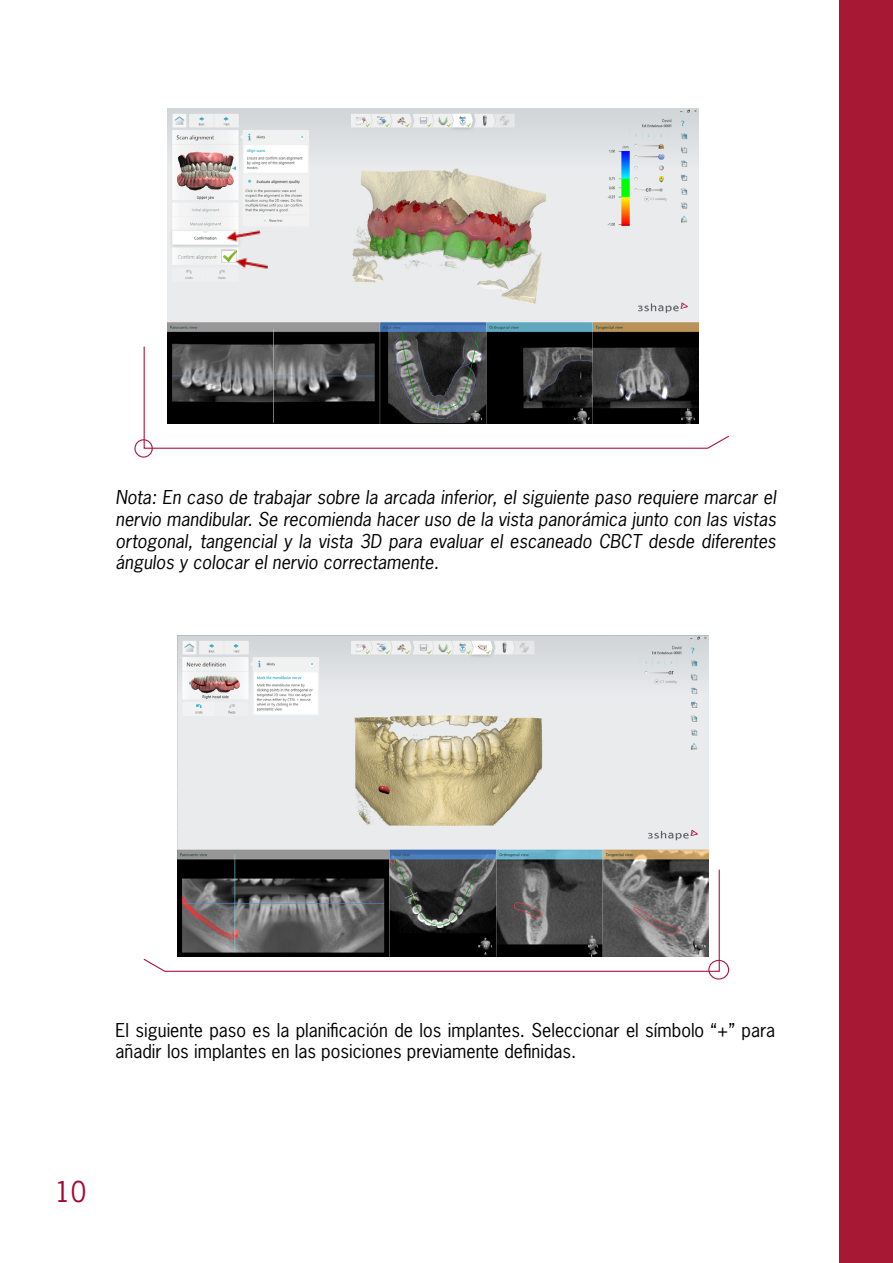
<style>
.page{position:relative;width:893px;height:1263px;background:#fff}
.page>*{position:absolute;margin:0;border:0;box-sizing:border-box;transform-origin:0 0}
.t1{font:27px "News Gothic Std";color:#a30930}
.t2{font:italic 18px/21.6px "News Gothic Std";color:#000;text-align:justify}
.t3{font:18px/21.6px "News Gothic Std";color:#000}
</style>
<div class="page">
<div style="left:839px;top:0;width:54px;height:1263px;background:#a71835"></div>
<svg style="left:143px;top:345px;width:586px;height:104px"></svg>
<div style="left:134px;top:439px;width:19px;height:19px;border:1px solid #ab163f;border-radius:50%"></div>
<svg style="left:143px;top:868px;width:577px;height:104px"></svg>
<div style="left:708px;top:960px;width:21px;height:19px;border:1px solid #ab163f;border-radius:50%"></div>
<img style="left:168px;top:108px;width:530px;height:315px">
<img style="left:177px;top:636px;width:531px;height:321px">
<img style="left:216px;top:227px;width:44px;height:21px">
<img style="left:226px;top:250px;width:42px;height:21px">
<p class="t2" style="left:116px;top:487px;width:662px">Nota: En caso de trabajar sobre la arcada inferior, el siguiente paso requiere marcar el nervio mandibular. Se recomienda hacer uso de la vista panorámica junto con las vistas ortogonal, tangencial y la vista 3D para evaluar el escaneado CBCT desde diferentes ángulos y colocar el nervio correctamente.</p>
<p class="t3" style="left:116px;top:1019px;width:661px">El siguiente paso es la planificación de los implantes. Seleccionar el símbolo “+” para añadir los implantes en las posiciones previamente definidas.</p>
<h1 class="t1" style="left:55px;top:1174px;width:33px">10</h1>
</div>
